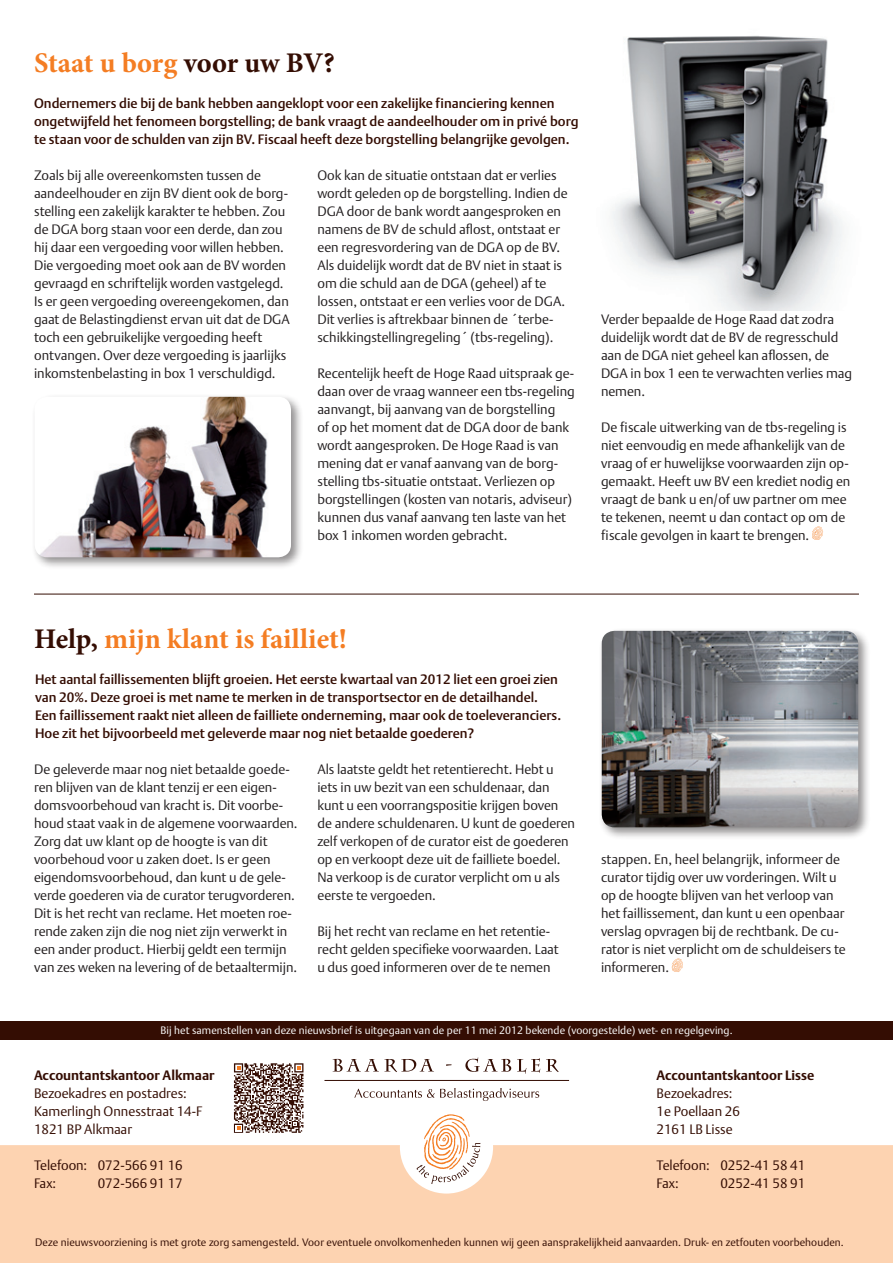
<style>
.page{position:relative;width:893px;height:1263px;background:#fff}
.page>*{position:absolute;margin:0;border:0;box-sizing:border-box;transform-origin:0 0}
.t1{font:700 28.5px "Minion Pro";color:#f47d23}
.t2{font:300 13.5px/18px "DTL Argo T";color:#231f20}
.t3{font:500 13.5px/18px "DTL Argo T";color:#340d03}
.t4{font:300 13.5px/18px "DTL Argo T";color:#340d03}
.t5{font:700 13.5px "DTL Argo T";color:#340d03}
.t6{font:300 10.65px "DTL Argo T";letter-spacing:.005em;color:#340d03}
.t7{font:300 10.65px "DTL Argo T";letter-spacing:.01em;color:#fff}
.s1{color:#340d03}
</style>
<div class="page">
<div style="left:0;top:1145px;width:893px;height:118px;background:#fdd3b1"></div>
<svg style="left:233px;top:1063px;width:71px;height:69px"></svg>
<svg style="left:234px;top:1063px;width:69px;height:70px"></svg>
<div style="left:0;top:1021px;width:893px;height:18px;background:#340d03"></div>
<hr style="left:34px;top:594px;width:825px;height:1px;background:#340d03">
<svg style="left:672px;top:959px;width:11px;height:13px"></svg>
<svg style="left:812px;top:527px;width:11px;height:13px"></svg>
<svg style="left:354px;top:1088px;width:185px;height:13px"></svg>
<svg style="left:333px;top:1059px;width:101px;height:13px"></svg>
<svg style="left:446px;top:1064px;width:6px;height:2px"></svg>
<svg style="left:465px;top:1057px;width:46px;height:15px"></svg>
<svg style="left:517px;top:1058px;width:23px;height:16px"></svg>
<svg style="left:546px;top:1059px;width:13px;height:13px"></svg>
<hr style="left:324px;top:1080px;width:245px;height:1px;background:#340d03">
<svg style="left:416px;top:1114px;width:64px;height:70px"></svg>
<div style="left:598px;top:627px;width:273px;height:213px;background:#231f20;opacity:.5"></div>
<img style="left:602px;top:631px;width:256px;height:196px">
<div style="left:31px;top:393px;width:273px;height:177px;background:#231f20;opacity:.5"></div>
<img style="left:35px;top:397px;width:256px;height:160px">
<img style="left:611px;top:36px;width:232px;height:275px">
<h1 class="t1" style="left:34px;top:43px;width:302px">Staat u borg <span class="s1">voor uw BV?</span></h1>
<p class="t3" style="left:34px;top:94px;width:546px">Ondernemers die bij de bank hebben aangeklopt voor een zakelijke financiering kennen ongetwijfeld het fenomeen borgstelling; de bank vraagt de aandeelhouder om in privé borg te staan voor de schulden van zijn BV. Fiscaal heeft deze borgstelling belangrijke gevolgen.</p>
<p class="t2" style="left:34px;top:166px;width:257px">Zoals bij alle overeenkomsten tussen de aandeelhouder en zijn BV dient ook de borg&shy;stelling een zakelijk karakter te hebben. Zou de DGA borg staan voor een derde, dan zou hij daar een vergoeding voor willen hebben.<br>Die vergoeding moet ook aan de BV worden gevraagd en schriftelijk worden vastgelegd.<br>Is er geen vergoeding overeengekomen, dan gaat de Belastingdienst ervan uit dat de DGA toch een gebruikelijke vergoeding heeft ontvangen. Over deze vergoeding is jaarlijks inkomstenbelasting in box 1 verschuldigd.</p>
<p class="t2" style="left:317px;top:166px;width:252px">Ook kan de situatie ontstaan dat er verlies wordt geleden op de borgstelling. Indien de DGA door de bank wordt aangesproken en namens de BV de schuld aflost, ontstaat er een regresvordering van de DGA op de BV.<br>Als duidelijk wordt dat de BV niet in staat is om die schuld aan de DGA (geheel) af te lossen, ontstaat er een verlies voor de DGA.<br>Dit verlies is aftrekbaar binnen de ´terbe&shy;schikkingstellingregeling´ (tbs-regeling).</p>
<p class="t2" style="left:317px;top:364px;width:259px">Recentelijk heeft de Hoge Raad uitspraak ge&shy;daan over de vraag wanneer een tbs-regeling aanvangt, bij aanvang van de borgstelling<br>of op het moment dat de DGA door de bank wordt aangesproken. De Hoge Raad is van mening dat er vanaf aanvang van de borg&shy;stelling tbs-situatie ontstaat. Verliezen op borgstellingen (kosten van notaris, adviseur) kunnen dus vanaf aanvang ten laste van het box 1 inkomen worden gebracht.</p>
<p class="t2" style="left:601px;top:310px;width:253px">Verder bepaalde de Hoge Raad dat zodra duidelijk wordt dat de BV de regresschuld aan de DGA niet geheel kan aflossen, de<br>DGA in box 1 een te verwachten verlies mag nemen.</p>
<p class="t2" style="left:601px;top:418px;width:251px">De fiscale uitwerking van de tbs-regeling is niet eenvoudig en mede afhankelijk van de vraag of er huwelijkse voorwaarden zijn op&shy;gemaakt. Heeft uw BV een krediet nodig en vraagt de bank u en/of uw partner om mee te tekenen, neemt u dan contact op om de fiscale gevolgen in kaart te brengen.</p>
<h1 class="t1" style="left:34px;top:619px;width:314px"><span class="s1">Help,</span> mijn klant is failliet!</h1>
<p class="t3" style="left:35px;top:670px;width:528px">Het aantal faillissementen blijft groeien. Het eerste kwartaal van 2012 liet een groei zien van 20%. Deze groei is met name te merken in de transportsector en de detailhandel.<br>Een faillissement raakt niet alleen de failliete onderneming, maar ook de toeleveranciers.<br>Hoe zit het bijvoorbeeld met geleverde maar nog niet betaalde goederen?</p>
<p class="t2" style="left:34px;top:760px;width:265px">De geleverde maar nog niet betaalde goede&shy;ren blijven van de klant tenzij er een eigen&shy;domsvoorbehoud van kracht is. Dit voorbe&shy;houd staat vaak in de algemene voorwaarden.<br>Zorg dat uw klant op de hoogte is van dit voorbehoud voor u zaken doet. Is er geen eigendomsvoorbehoud, dan kunt u de gele&shy;verde goederen via de curator terugvorderen.<br>Dit is het recht van reclame. Het moeten roe&shy;rende zaken zijn die nog niet zijn verwerkt in een ander product. Hierbij geldt een termijn van zes weken na levering of de betaaltermijn.</p>
<p class="t2" style="left:317px;top:760px;width:259px">Als laatste geldt het retentierecht. Hebt u iets in uw bezit van een schuldenaar, dan kunt u een voorrangspositie krijgen boven de andere schuldenaren. U kunt de goederen zelf verkopen of de curator eist de goederen op en verkoopt deze uit de failliete boedel.<br>Na verkoop is de curator verplicht om u als eerste te vergoeden.</p>
<p class="t2" style="left:317px;top:922px;width:243px">Bij het recht van reclame en het retentie&shy;recht gelden specifieke voorwaarden. Laat u dus goed informeren over de te nemen</p>
<p class="t2" style="left:601px;top:850px;width:246px">stappen. En, heel belangrijk, informeer de curator tijdig over uw vorderingen. Wilt u op de hoogte blijven van het verloop van het faillissement, dan kunt u een openbaar verslag opvragen bij de rechtbank. De cu&shy;rator is niet verplicht om de schuldeisers te informeren.</p>
<p class="t7" style="left:160px;top:1023px;width:574px">Bij het samenstellen van deze nieuwsbrief is uitgegaan van de per 11 mei 2012 bekende (voorgestelde) wet- en regelgeving.</p>
<p class="t5" style="left:657px;top:1067px;width:159px">Accountantskantoor Lisse</p>
<p class="t4" style="left:657px;top:1084px;width:85px">Bezoekadres:<br>1e Poellaan 26<br>2161 LB Lisse</p>
<p class="t4" style="left:657px;top:1156px;width:150px">Telefoon: 0252-41 58 41<br>Fax:</p>
<p class="t5" style="left:34px;top:1067px;width:182px">Accountantskantoor Alkmaar</p>
<p class="t4" style="left:34px;top:1084px;width:170px">Bezoekadres en postadres:<br>Kamerlingh Onnesstraat 14-F<br>1821 BP Alkmaar</p>
<p class="t4" style="left:34px;top:1156px;width:150px">Telefoon: 072-566 91 16<br>Fax:</p>
<p class="t4" style="left:720px;top:1174px;width:86px">0252-41 58 91</p>
<p class="t4" style="left:98px;top:1174px;width:86px">072-566 91 17</p>
<p class="t6" style="left:35px;top:1236px;width:810px">Deze nieuwsvoorziening is met grote zorg samengesteld. Voor eventuele onvolkomenheden kunnen wij geen aansprakelijkheid aanvaarden. Druk- en zetfouten voorbehouden.</p>
</div>
